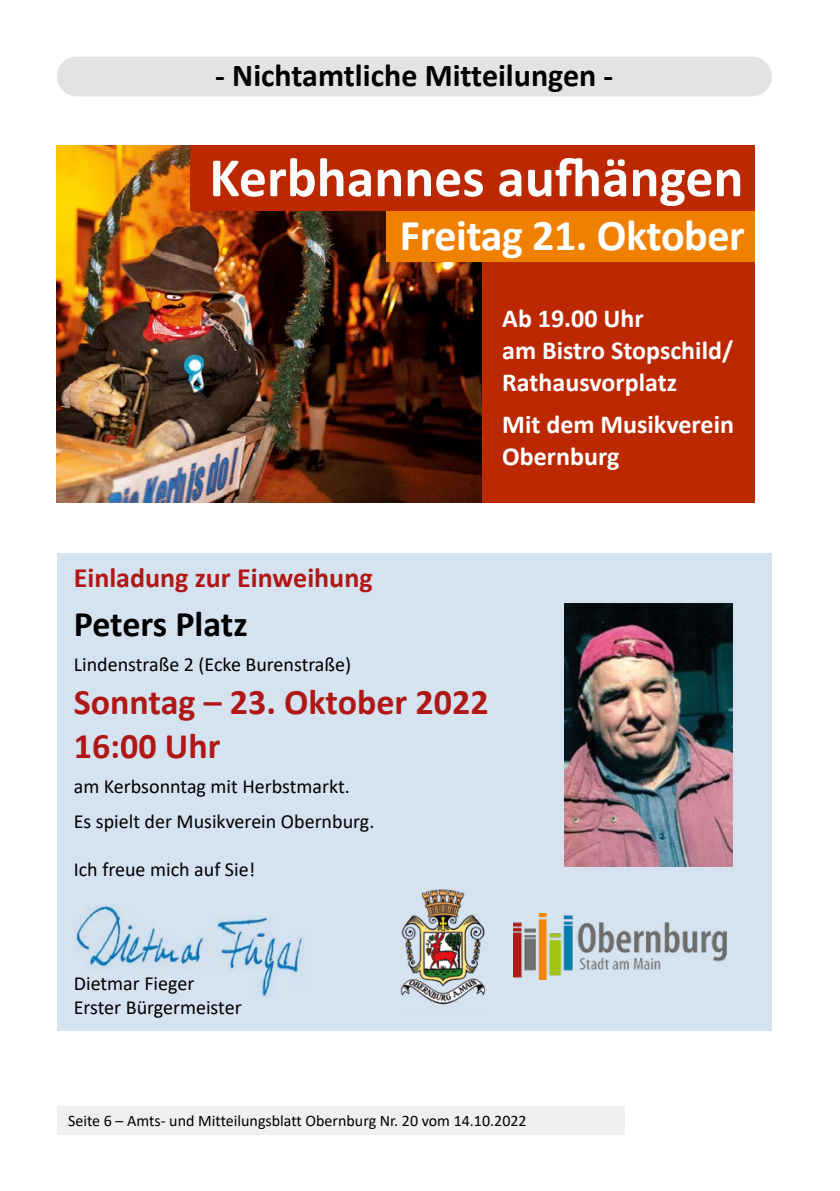
<style>
.page{position:relative;width:840px;height:1191px;background:#fff}
.page>*{position:absolute;margin:0;border:0;box-sizing:border-box;transform-origin:0 0}
.t1{font:700 55.8px "Calibri";color:#fff}
.t2{font:700 44px "Calibri";letter-spacing:-.01em;color:#fff}
.t3{font:700 36px/43.2px "Calibri";color:#af1817}
.t4{font:700 36px "Calibri";letter-spacing:-.005em;color:#000}
.t5{font:700 32px "Calibri";color:#000}
.t6{font:700 28px "Calibri";color:#af1817}
.t7{font:700 26px/32px "Calibri";color:#fff}
.t8{font:20px/35.4px "Calibri";color:#000}
.t9{font:16px "Calibri";color:#000}
</style>
<div class="page">
<div style="left:57px;top:1106px;width:567px;height:28px;background:#f0f0f0"></div>
<div style="left:57px;top:57px;width:714px;height:39px;background:#e3e3e3;border-radius:20px"></div>
<div style="left:57px;top:146px;width:697px;height:357px;background:#bc2802"></div>
<img style="left:57px;top:146px;width:423px;height:356px">
<div style="left:386px;top:211px;width:368px;height:51px;background:#f08100"></div>
<div style="left:190px;top:146px;width:564px;height:65px;background:#bc2802"></div>
<div style="left:57px;top:553px;width:713px;height:477px;background:#d5e2f0"></div>
<img style="left:75px;top:904px;width:228px;height:92px">
<img style="left:564px;top:603px;width:168px;height:263px">
<img style="left:400px;top:889px;width:86px;height:116px">
<img style="left:513px;top:913px;width:213px;height:67px">
<h3 class="t5" style="left:215px;top:53px;width:399px">- Nichtamtliche Mitteilungen -</h3>
<h1 class="t1" style="left:209px;top:138px;width:535px">Kerbhannes aufhängen</h1>
<h2 class="t2" style="left:399px;top:204px;width:346px">Freitag 21. Oktober</h2>
<h3 class="t7" style="left:502px;top:301px;width:232px">Ab 19.00 Uhr<br>am Bistro Stopschild/<br>Rathausvorplatz</h3>
<h3 class="t7" style="left:502px;top:407px;width:233px">Mit dem Musikverein<br>Obernburg</h3>
<h3 class="t6" style="left:74px;top:558px;width:300px">Einladung zur Einweihung</h3>
<h3 class="t4" style="left:74px;top:598px;width:175px">Peters Platz</h3>
<p class="t8" style="left:74px;top:646px;width:279px">Lindenstraße 2 (Ecke Burenstraße)</p>
<h3 class="t3" style="left:74px;top:680px;width:416px">Sonntag – 23. Oktober 2022<br>16:00 Uhr</h3>
<p class="t8" style="left:74px;top:768px;width:302px">am Kerbsonntag mit Herbstmarkt.<br>Es spielt der Musikverein Obernburg.</p>
<p class="t8" style="left:74px;top:851px;width:183px">Ich freue mich auf Sie!</p>
<p class="t8" style="left:74px;top:971px;width:169px;line-height:24px">Dietmar Fieger<br>Erster Bürgermeister</p>
<p class="t9" style="left:68px;top:1109px;width:460px">Seite 6 – Amts- und Mitteilungsblatt Obernburg Nr. 20 vom 14.10.2022</p>
</div>
